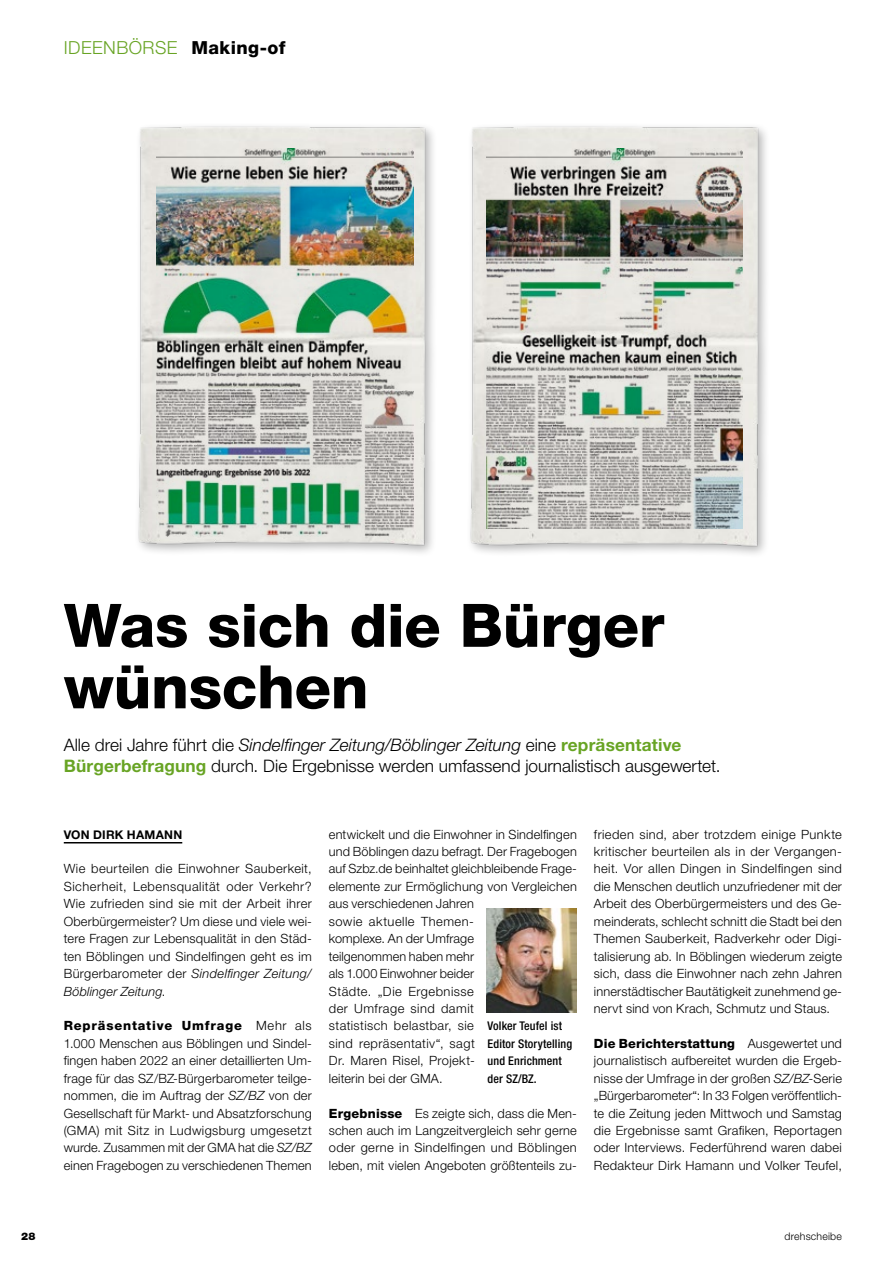
<style>
.page{position:relative;width:893px;height:1263px;background:#fff}
.page>*{position:absolute;margin:0;border:0;box-sizing:border-box;transform-origin:0 0}
.t1{font:800 60px/61.5px "Helvetica Neue LT Std";letter-spacing:-.005em;color:#000}
.t2{font:300 18px "Helvetica Neue LT Std";letter-spacing:.025em;color:#68a424}
.t3{font:300 17.25px/21px "Helvetica Neue LT Std";color:#000}
.t4{font:300 12.75px/17.4px "Helvetica Neue LT Std";letter-spacing:.015em;color:#000;text-align:justify}
.t5{font:500 condensed 12px/17.4px "Helvetica Neue LT Std";letter-spacing:.01em;color:#000}
.t6{font:700 12px "Helvetica Neue LT Std";letter-spacing:.02em;color:#000}
.t7{font:300 10.5px "Helvetica Neue LT Std";letter-spacing:.02em;color:#000}
.t8{font:900 10.5px "Helvetica Neue LT Std";color:#000}
.s1{font-weight:800;color:#000}
.s2{font-style:italic}
.s3{font-weight:700;color:#68a424}
.s4{font-weight:800}
</style>
<div class="page">
<hr style="left:64px;top:842px;width:118px;height:1px;background:#000">
<div style="left:134px;top:122px;width:304px;height:436px;background:#000;opacity:.3"></div>
<img style="left:135px;top:124px;width:295px;height:429px">
<div style="left:467px;top:122px;width:303px;height:436px;background:#000;opacity:.3"></div>
<img style="left:468px;top:125px;width:294px;height:428px">
<img style="left:157px;top:148px;width:256px;height:388px">
<img style="left:486px;top:149px;width:256px;height:379px">
<img style="left:487px;top:908px;width:90px;height:105px">
<h2 class="t2" style="left:64px;top:37px;width:223px">IDEENBÖRSE <span class="s1">Making-of</span></h2>
<h1 class="t1" style="left:64px;top:594px;width:602px">Was sich die Bürger wünschen</h1>
<h3 class="t3" style="left:64px;top:734px;width:658px">Alle drei Jahre führt die <span class="s2">Sindelfinger Zeitung/Böblinger Zeitung</span> eine <span class="s3">repräsentative<br>Bürgerbefragung</span> durch. Die Ergebnisse werden umfassend journalistisch ausgewertet.</h3>
<p class="t6" style="left:64px;top:827px;width:120px">VON DIRK HAMANN</p>
<p class="t4" style="left:64px;top:860px;width:250px">Wie beurteilen die Einwohner Sauberkeit, Sicherheit, Lebensqualität oder Verkehr?<br>Wie zufrieden sind sie mit der Arbeit ihrer Oberbürgermeister? Um diese und viele wei&shy;tere Fragen zur Lebensqualität in den Städ&shy;ten Böblingen und Sindelfingen geht es im Bürgerbarometer der <span class="s2">Sindelfinger Zeitung/ Böblinger Zeitung</span>.</p>
<p class="t4" style="left:64px;top:1017px;width:250px"><span class="s4">Repräsentative Umfrage</span> Mehr als 1.000 Menschen aus Böblingen und Sindel&shy;fingen haben 2022 an einer detaillierten Um&shy;frage für das SZ/BZ-Bürgerbarometer teilge&shy;nommen, die im Auftrag der <span class="s2">SZ/BZ</span> von der Gesellschaft für Markt- und Absatzforschung (GMA) mit Sitz in Ludwigsburg umgesetzt wurde. Zusammen mit der GMA hat die <span class="s2">SZ/BZ </span>einen Fragebogen zu verschiedenen Themen</p>
<p class="t4" style="left:329px;top:825px;width:250px;text-align:left">entwickelt und die Einwohner in Sindelfingen und Böblingen dazu befragt. Der Fragebogen auf Szbz.de beinhaltet gleichbleibende Frage&shy;elemente zur Ermöglichung von Vergleichen aus verschiedenen Jahren<br>sowie aktuelle Themen-<br>komplexe. An der Umfrage<br>teilgenommen haben mehr<br>als 1.000 Einwohner beider<br>Städte. „Die Ergebnisse<br>der Umfrage sind damit<br>statistisch belastbar, sie<br>sind repräsentativ“, sagt<br>Dr. Maren Risel, Projekt-<br>leiterin bei der GMA.</p>
<p class="t4" style="left:329px;top:1104px;width:250px"><span class="s4">Ergebnisse</span> Es zeigte sich, dass die Men&shy;schen auch im Langzeitvergleich sehr gerne oder gerne in Sindelfingen und Böblingen leben, mit vielen Angeboten größtenteils zu-</p>
<p class="t5" style="left:488px;top:1017px;width:86px">Volker Teufel ist<br>Editor Storytelling und Enrichment der SZ/BZ.</p>
<p class="t4" style="left:594px;top:825px;width:250px">frieden sind, aber trotzdem einige Punkte kritischer beurteilen als in der Vergangen&shy;heit. Vor allen Dingen in Sindelfingen sind die Menschen deutlich unzufriedener mit der Arbeit des Oberbürgermeisters und des Ge&shy;meinderats, schlecht schnitt die Stadt bei den Themen Sauberkeit, Radverkehr oder Digi&shy;talisierung ab. In Böblingen wiederum zeigte sich, dass die Einwohner nach zehn Jahren innerstädtischer Bautätigkeit zunehmend ge&shy;nervt sind von Krach, Schmutz und Staus.</p>
<p class="t4" style="left:594px;top:1034px;width:250px"><span class="s4">Die Berichterstattung</span> Ausgewertet und journalistisch aufbereitet wurden die Ergeb&shy;nisse der Umfrage in der großen <span class="s2">SZ/BZ-</span>Serie „Bürgerbarometer“: In 33 Folgen veröffentlich&shy;te die Zeitung jeden Mittwoch und Samstag die Ergebnisse samt Grafiken, Reportagen oder Interviews. Federführend waren dabei Redakteur Dirk Hamann und Volker Teufel,</p>
<p class="t8" style="left:21px;top:1230px;width:16px">28</p>
<p class="t7" style="left:784px;top:1229px;width:59px">drehscheibe</p>
</div>
